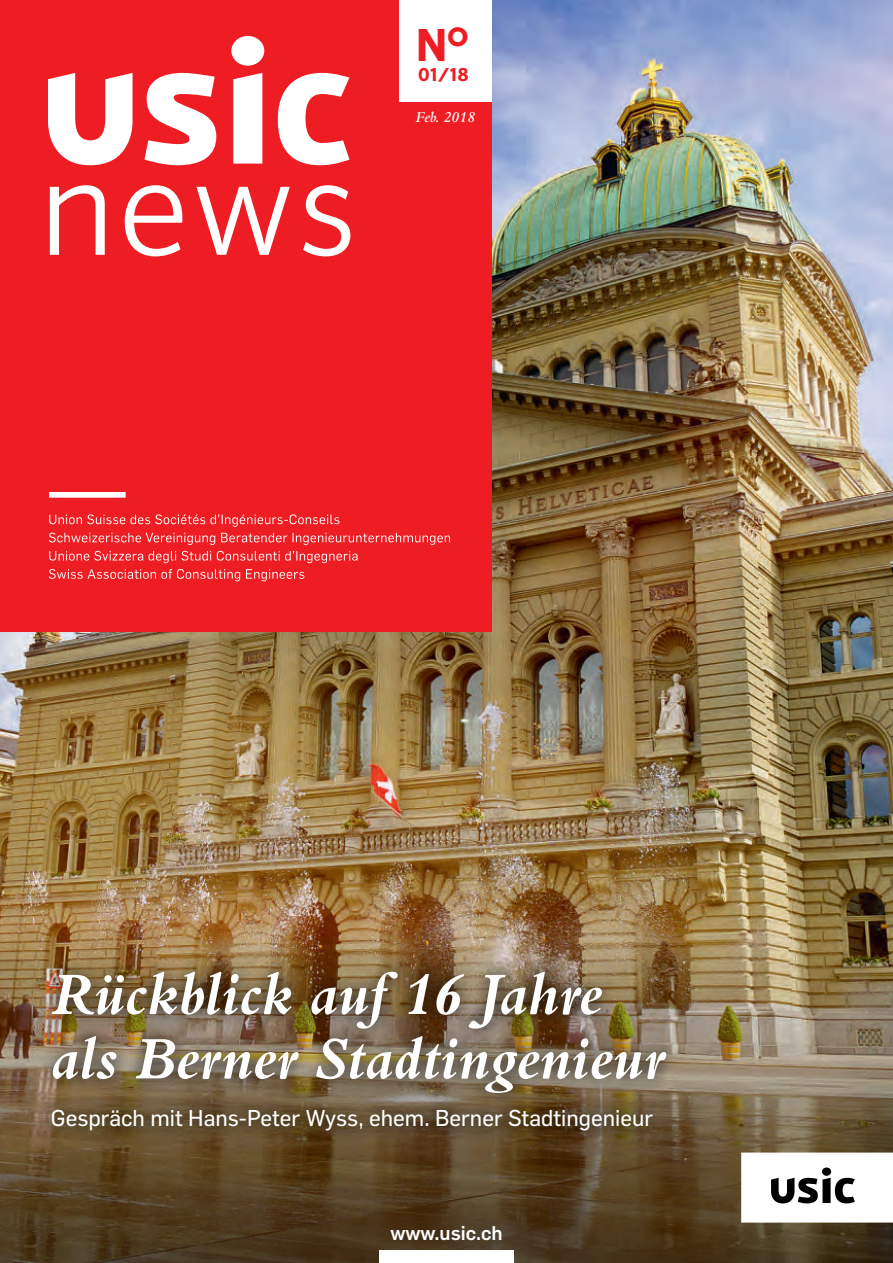
<style>
.page{position:relative;width:893px;height:1263px;background:#fff}
.page>*{position:absolute;margin:0;border:0;box-sizing:border-box;transform-origin:0 0}
.t1{font:300 133.35px "Sero OT";color:#fff}
.t2{font:italic 700 62.85px/64.3px "Bembo";letter-spacing:-.005em;color:#fff}
.t3{font:700 44.55px "Sero OT";color:#ee1d23}
.t4{font:22.5px "Flama Basic";color:#fff}
.t5{font:500 19.5px "Flama";color:#fff}
.t6{font:700 18px "Sero OT";color:#ee1d23}
.t7{font:italic 600 15.75px "Bembo";color:#fff}
</style>
<div class="page">
<img style="left:0;top:0;width:893px;height:935px">
<div style="left:0;top:0;width:492px;height:631px;background:#ee1d23"></div>
<div style="left:399px;top:0;width:93px;height:102px;background:#fff"></div>
<svg style="left:0;top:935px;width:893px;height:328px"></svg>
<svg style="left:48px;top:73px;width:301px;height:92px"></svg>
<svg style="left:49px;top:36px;width:215px;height:462px"></svg>
<svg style="left:49px;top:514px;width:401px;height:67px"></svg>
<img style="left:293px;top:551px;width:600px;height:671px">
<svg style="left:771px;top:1167px;width:84px;height:36px"></svg>
<div style="left:379px;top:1250px;width:135px;height:13px;background:#fff"></div>
<div style="left:37px;top:956px;width:644px;height:190px;background:#000;opacity:.85"></div>
<h1 class="t1" style="left:39px;top:128px;width:319px">news</h1>
<h3 class="t3" style="left:416px;top:18px;width:55px">N<sup>o</sup></h3>
<p class="t6" style="left:418px;top:63px;width:52px">01/18</p>
<p class="t7" style="left:415px;top:108px;width:61px">Feb. 2018</p>
<h2 class="t2" style="left:51px;top:962px;width:615px">Rückblick auf 16 Jahre als Berner Stadtingenieur</h2>
<p class="t4" style="left:51px;top:1102px;width:604px">Gespräch mit Hans-Peter Wyss, ehem. Berner Stadtingenieur</p>
<p class="t5" style="left:390px;top:1219px;width:114px">www.usic.ch</p>
</div>
